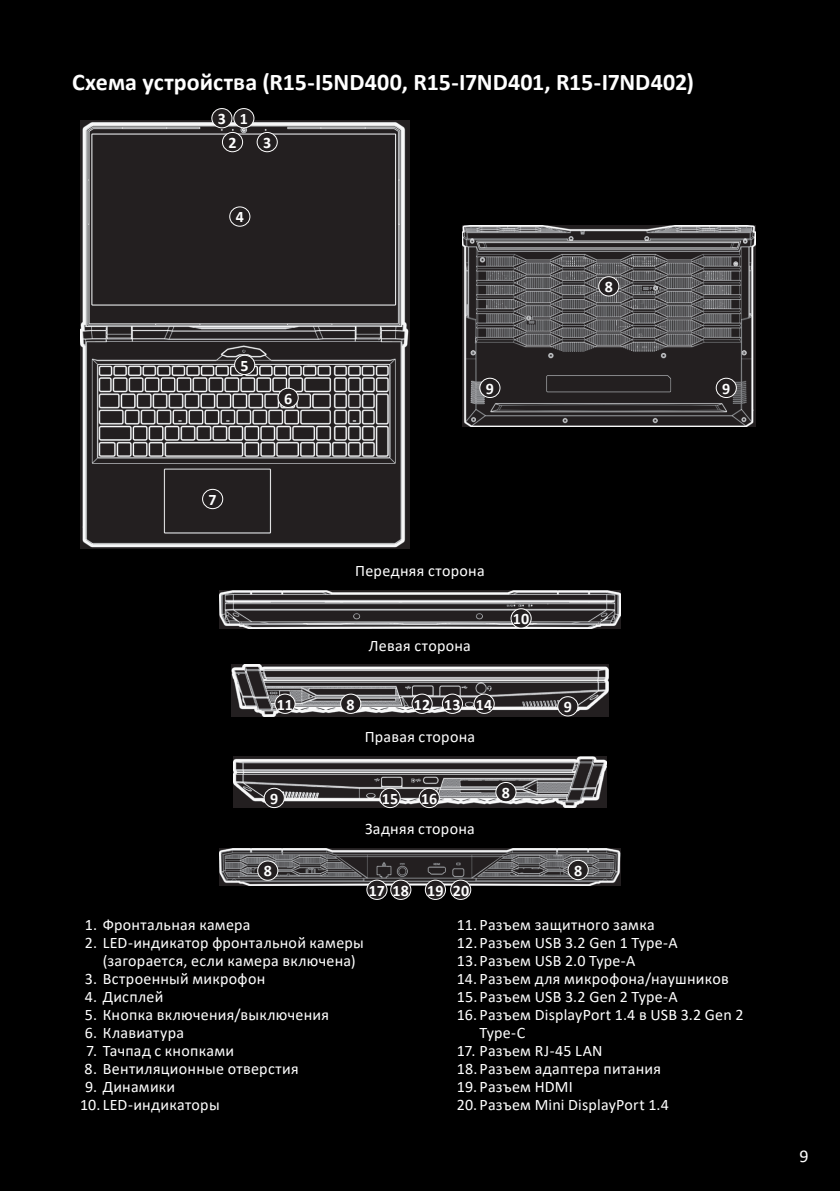
<style>
.page{position:relative;width:840px;height:1191px;background:#fff}
.page>*{position:absolute;margin:0;border:0;box-sizing:border-box;transform-origin:0 0}
.Заголовок{font:700 24px "Calibri";color:#fff}
.t1{font:18px "Calibri";color:#fff}
.t2{font:16px/18px "Calibri";letter-spacing:.015em;color:#fff}
.Цифры_на_схемах{font:700 16px "Calibri";letter-spacing:.005em;color:#fff}
</style>
<div class="page">
<div style="left:0;top:0;width:839px;height:1191px;background:#000"></div>
<img style="left:80px;top:120px;width:329px;height:429px">
<div style="left:212px;top:109px;width:20px;height:19px;background:#231f20;border-radius:50%"></div>
<div style="left:211px;top:108px;width:21px;height:20px;border:1px solid #fff;border-radius:50%"></div>
<div style="left:257px;top:132px;width:20px;height:20px;background:#231f20;border-radius:50%"></div>
<div style="left:257px;top:132px;width:20px;height:20px;border:1px solid #fff;border-radius:50%"></div>
<div style="left:222px;top:132px;width:20px;height:20px;background:#231f20;border-radius:50%"></div>
<div style="left:222px;top:132px;width:21px;height:20px;border:1px solid #fff;border-radius:50%"></div>
<div style="left:230px;top:207px;width:20px;height:19px;background:#231f20;border-radius:50%"></div>
<div style="left:229px;top:207px;width:21px;height:19px;border:1px solid #fff;border-radius:50%"></div>
<div style="left:234px;top:355px;width:20px;height:19px;background:#231f20;border-radius:50%"></div>
<div style="left:234px;top:355px;width:21px;height:20px;border:1px solid #fff;border-radius:50%"></div>
<div style="left:278px;top:388px;width:20px;height:19px;background:#231f20;border-radius:50%"></div>
<div style="left:278px;top:388px;width:20px;height:20px;border:1px solid #fff;border-radius:50%"></div>
<div style="left:202px;top:489px;width:20px;height:19px;background:#231f20;border-radius:50%"></div>
<div style="left:202px;top:489px;width:21px;height:20px;border:1px solid #fff;border-radius:50%"></div>
<div style="left:234px;top:109px;width:20px;height:19px;background:#231f20;border-radius:50%"></div>
<div style="left:233px;top:108px;width:21px;height:20px;border:1px solid #fff;border-radius:50%"></div>
<img style="left:462px;top:225px;width:293px;height:202px">
<div style="left:598px;top:277px;width:20px;height:19px;background:#231f20;border-radius:50%"></div>
<div style="left:598px;top:276px;width:20px;height:20px;border:1px solid #fff;border-radius:50%"></div>
<div style="left:479px;top:378px;width:20px;height:19px;background:#231f20;border-radius:50%"></div>
<div style="left:479px;top:378px;width:21px;height:20px;border:1px solid #fff;border-radius:50%"></div>
<div style="left:715px;top:378px;width:21px;height:19px;background:#231f20;border-radius:50%"></div>
<div style="left:715px;top:378px;width:21px;height:20px;border:1px solid #fff;border-radius:50%"></div>
<img style="left:220px;top:848px;width:399px;height:38px">
<div style="left:366px;top:880px;width:21px;height:19px;background:#231f20;border-radius:50%"></div>
<div style="left:366px;top:880px;width:21px;height:19px;border:1px solid #fff;border-radius:50%"></div>
<div style="left:567px;top:860px;width:21px;height:19px;background:#231f20;border-radius:50%"></div>
<div style="left:567px;top:860px;width:21px;height:20px;border:1px solid #fff;border-radius:50%"></div>
<div style="left:257px;top:861px;width:21px;height:19px;background:#231f20;border-radius:50%"></div>
<div style="left:257px;top:860px;width:21px;height:20px;border:1px solid #fff;border-radius:50%"></div>
<div style="left:390px;top:880px;width:20px;height:19px;background:#231f20;border-radius:50%"></div>
<div style="left:390px;top:880px;width:21px;height:19px;border:1px solid #fff;border-radius:50%"></div>
<div style="left:425px;top:880px;width:20px;height:19px;background:#231f20;border-radius:50%"></div>
<div style="left:425px;top:880px;width:20px;height:19px;border:1px solid #fff;border-radius:50%"></div>
<div style="left:450px;top:880px;width:20px;height:19px;background:#231f20;border-radius:50%"></div>
<div style="left:450px;top:880px;width:20px;height:19px;border:1px solid #fff;border-radius:50%"></div>
<img style="left:219px;top:590px;width:401px;height:38px">
<div style="left:510px;top:609px;width:21px;height:19px;background:#231f20;border-radius:50%"></div>
<div style="left:510px;top:608px;width:21px;height:20px;border:1px solid #fff;border-radius:50%"></div>
<img style="left:231px;top:665px;width:377px;height:51px">
<div style="left:340px;top:694px;width:20px;height:19px;background:#231f20;border-radius:50%"></div>
<div style="left:340px;top:694px;width:21px;height:19px;border:1px solid #fff;border-radius:50%"></div>
<div style="left:412px;top:694px;width:20px;height:19px;background:#231f20;border-radius:50%"></div>
<div style="left:411px;top:694px;width:21px;height:19px;border:1px solid #fff;border-radius:50%"></div>
<div style="left:442px;top:694px;width:20px;height:19px;background:#231f20;border-radius:50%"></div>
<div style="left:442px;top:694px;width:20px;height:19px;border:1px solid #fff;border-radius:50%"></div>
<div style="left:474px;top:694px;width:20px;height:19px;background:#231f20;border-radius:50%"></div>
<div style="left:473px;top:694px;width:21px;height:19px;border:1px solid #fff;border-radius:50%"></div>
<div style="left:275px;top:694px;width:20px;height:19px;background:#231f20;border-radius:50%"></div>
<div style="left:274px;top:694px;width:21px;height:19px;border:1px solid #fff;border-radius:50%"></div>
<div style="left:557px;top:696px;width:20px;height:20px;background:#231f20;border-radius:50%"></div>
<div style="left:557px;top:696px;width:21px;height:20px;border:1px solid #fff;border-radius:50%"></div>
<img style="left:233px;top:756px;width:373px;height:52px">
<div style="left:380px;top:788px;width:20px;height:19px;background:#231f20;border-radius:50%"></div>
<div style="left:379px;top:788px;width:21px;height:20px;border:1px solid #fff;border-radius:50%"></div>
<div style="left:419px;top:788px;width:20px;height:19px;background:#231f20;border-radius:50%"></div>
<div style="left:418px;top:788px;width:21px;height:20px;border:1px solid #fff;border-radius:50%"></div>
<div style="left:495px;top:782px;width:20px;height:19px;background:#231f20;border-radius:50%"></div>
<div style="left:495px;top:782px;width:21px;height:20px;border:1px solid #fff;border-radius:50%"></div>
<div style="left:264px;top:788px;width:20px;height:19px;background:#231f20;border-radius:50%"></div>
<div style="left:264px;top:788px;width:20px;height:20px;border:1px solid #fff;border-radius:50%"></div>
<p class="Заголовок" style="left:72px;top:65px;width:623px">Схема устройства (R15-I5ND400, R15-I7ND401, R15-I7ND402)</p>
<p class="Цифры_на_схемах" style="left:218px;top:107px;width:10px">3</p>
<p class="Цифры_на_схемах" style="left:240px;top:107px;width:10px">1</p>
<p class="Цифры_на_схемах" style="left:228px;top:131px;width:10px">2</p>
<p class="Цифры_на_схемах" style="left:263px;top:131px;width:10px">3</p>
<p class="Цифры_на_схемах" style="left:235px;top:206px;width:10px">4</p>
<p class="Цифры_на_схемах" style="left:240px;top:354px;width:10px">5</p>
<p class="Цифры_на_схемах" style="left:284px;top:387px;width:10px">6</p>
<p class="Цифры_на_схемах" style="left:604px;top:275px;width:10px">8</p>
<p class="Цифры_на_схемах" style="left:485px;top:377px;width:10px">9</p>
<p class="Цифры_на_схемах" style="left:721px;top:377px;width:10px">9</p>
<p class="Цифры_на_схемах" style="left:208px;top:488px;width:10px">7</p>
<p class="t2" style="left:355px;top:562px;width:131px">Передняя сторона</p>
<p class="t2" style="left:369px;top:636px;width:103px">Левая сторона</p>
<p class="Цифры_на_схемах" style="left:512px;top:607px;width:18px">10</p>
<p class="Цифры_на_схемах" style="left:277px;top:693px;width:18px">11</p>
<p class="Цифры_на_схемах" style="left:346px;top:693px;width:10px">8</p>
<p class="Цифры_на_схемах" style="left:413px;top:693px;width:18px">12</p>
<p class="Цифры_на_схемах" style="left:444px;top:693px;width:18px">13</p>
<p class="Цифры_на_схемах" style="left:475px;top:693px;width:18px">14</p>
<p class="Цифры_на_схемах" style="left:563px;top:695px;width:10px">9</p>
<p class="Цифры_на_схемах" style="left:270px;top:787px;width:10px">9</p>
<p class="t2" style="left:364px;top:727px;width:112px">Правая сторона</p>
<p class="Цифры_на_схемах" style="left:381px;top:787px;width:18px">15</p>
<p class="Цифры_на_схемах" style="left:421px;top:787px;width:18px">16</p>
<p class="t2" style="left:365px;top:819px;width:111px">Задняя сторона</p>
<p class="Цифры_на_схемах" style="left:501px;top:781px;width:10px">8</p>
<p class="Цифры_на_схемах" style="left:263px;top:859px;width:10px">8</p>
<p class="Цифры_на_схемах" style="left:573px;top:859px;width:10px">8</p>
<p class="Цифры_на_схемах" style="left:392px;top:879px;width:18px">18</p>
<p class="Цифры_на_схемах" style="left:427px;top:879px;width:18px">19</p>
<p class="Цифры_на_схемах" style="left:452px;top:879px;width:18px">20</p>
<p class="Цифры_на_схемах" style="left:368px;top:879px;width:17px">17</p>
<p class="t2" style="left:85px;top:915px;width:167px">1. Фронтальная камера</p>
<p class="t2" style="left:103px;top:933px;width:262px;text-indent:-18px">2. LED-индикатор фронтальной камеры (загорается, если камера включена)</p>
<p class="t2" style="left:85px;top:969px;width:182px">3. Встроенный микрофон</p>
<p class="t2" style="left:85px;top:987px;width:80px">4. Дисплей</p>
<p class="t2" style="left:85px;top:1005px;width:245px">5. Кнопка включения/выключения</p>
<p class="t2" style="left:85px;top:1023px;width:101px">6. Клавиатура</p>
<p class="t2" style="left:86px;top:1041px;width:149px">7. Тачпад с кнопками</p>
<p class="t2" style="left:85px;top:1059px;width:215px">8. Вентиляционные отверстия</p>
<p class="t2" style="left:85px;top:1077px;width:92px">9. Динамики</p>
<p class="t2" style="left:80px;top:1095px;width:141px">10. LED-индикаторы</p>
<p class="t2" style="left:456px;top:915px;width:199px">11. Разъем защитного замка</p>
<p class="t2" style="left:456px;top:933px;width:222px">12. Разъем USB 3.2 Gen 1 Type-A</p>
<p class="t2" style="left:456px;top:951px;width:180px">13. Разъем USB 2.0 Type-A</p>
<p class="t2" style="left:456px;top:969px;width:273px">14. Разъем для микрофона/наушников</p>
<p class="t2" style="left:456px;top:987px;width:222px">15. Разъем USB 3.2 Gen 2 Type-A</p>
<p class="t2" style="left:479px;top:1005px;width:265px;text-indent:-23px">16. Разъем DisplayPort 1.4 в USB 3.2 Gen 2<br>Type-C</p>
<p class="t2" style="left:456px;top:1041px;width:147px">17. Разъем RJ-45 LAN</p>
<p class="t2" style="left:456px;top:1059px;width:205px">18. Разъем адаптера питания</p>
<p class="t2" style="left:456px;top:1077px;width:117px">19. Разъем HDMI</p>
<p class="t2" style="left:456px;top:1095px;width:213px">20. Разъем Mini DisplayPort 1.4</p>
<p class="t1" style="left:798px;top:1143px;width:11px">9</p>
</div>
